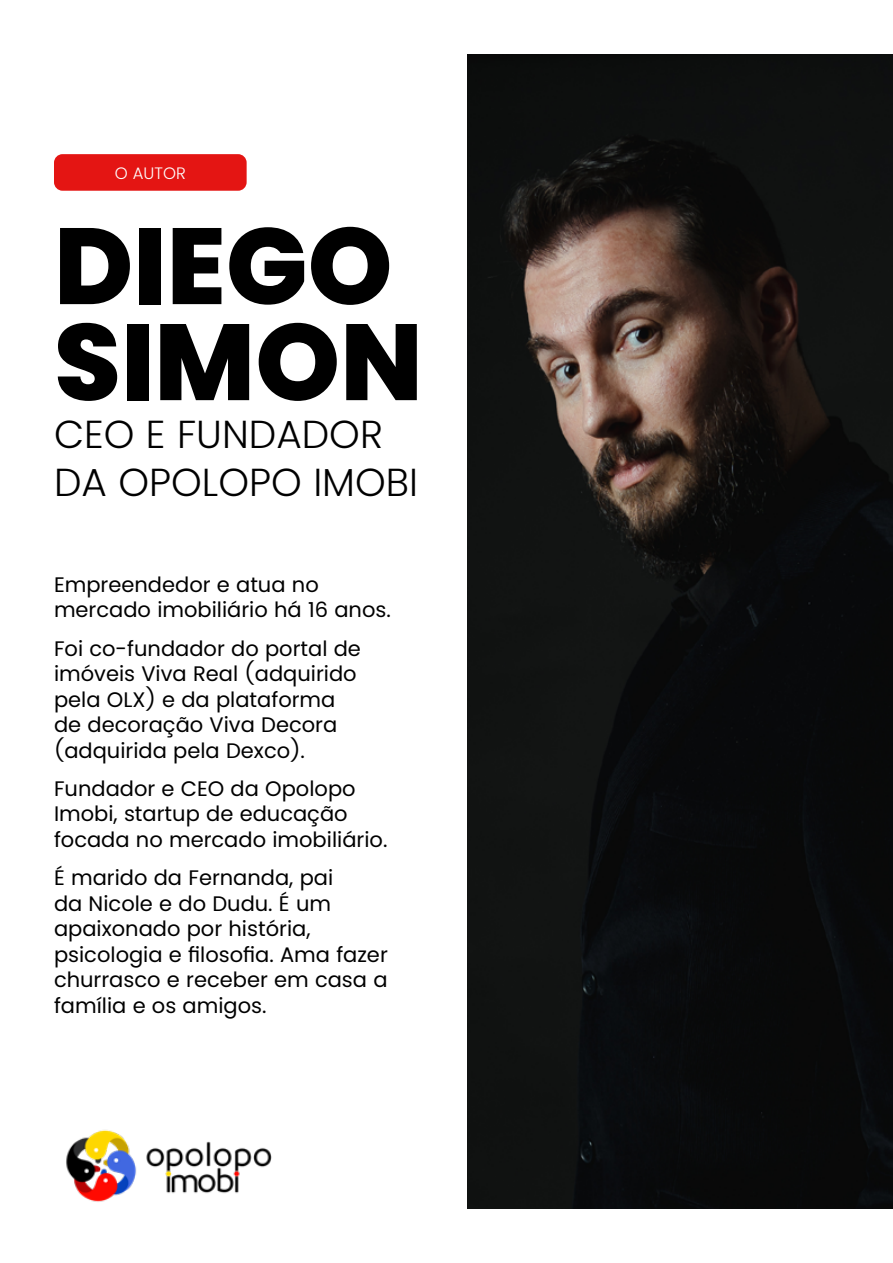
<style>
.page{position:relative;width:893px;height:1263px;background:#fff}
.page>*{position:absolute;margin:0;border:0;box-sizing:border-box;transform-origin:0 0}
.t1{font:800 108px/96px "Poppins";color:#000}
.t2{font:300 39px/48px "Poppins";color:#000}
.t3{font:21px/25.5px "Poppins";color:#000}
.t4{font:300 16.5px "Poppins";color:#fff}
</style>
<div class="page">
<img style="left:468px;top:54px;width:425px;height:1155px">
<div style="left:54px;top:154px;width:193px;height:37px;background:#e41513;border-radius:9px"></div>
<img style="left:66px;top:1130px;width:206px;height:72px">
<p class="t4" style="left:115px;top:163px;width:72px">O AUTOR</p>
<h1 class="t1" style="left:54px;top:219px;width:370px">DIEGO<br>SIMON</h1>
<h2 class="t2" style="left:54px;top:411px;width:366px">CEO E FUNDADOR<br>DA OPOLOPO IMOBI</h2>
<p class="t3" style="left:54px;top:572px;width:338px">Empreendedor e atua no mercado imobiliário há 16 anos.</p>
<p class="t3" style="left:54px;top:636px;width:308px">Foi co-fundador do portal de imóveis Viva Real (adquirido pela OLX) e da plataforma de decoração Viva Decora (adquirida pela Dexco).</p>
<p class="t3" style="left:54px;top:776px;width:335px">Fundador e CEO da Opolopo<br>Imobi, startup de educação focada no mercado imobiliário.</p>
<p class="t3" style="left:54px;top:865px;width:335px">É marido da Fernanda, pai<br>da Nicole e do Dudu. É um apaixonado por história, psicologia e filosofia. Ama fazer churrasco e receber em casa a família e os amigos.</p>
</div>
